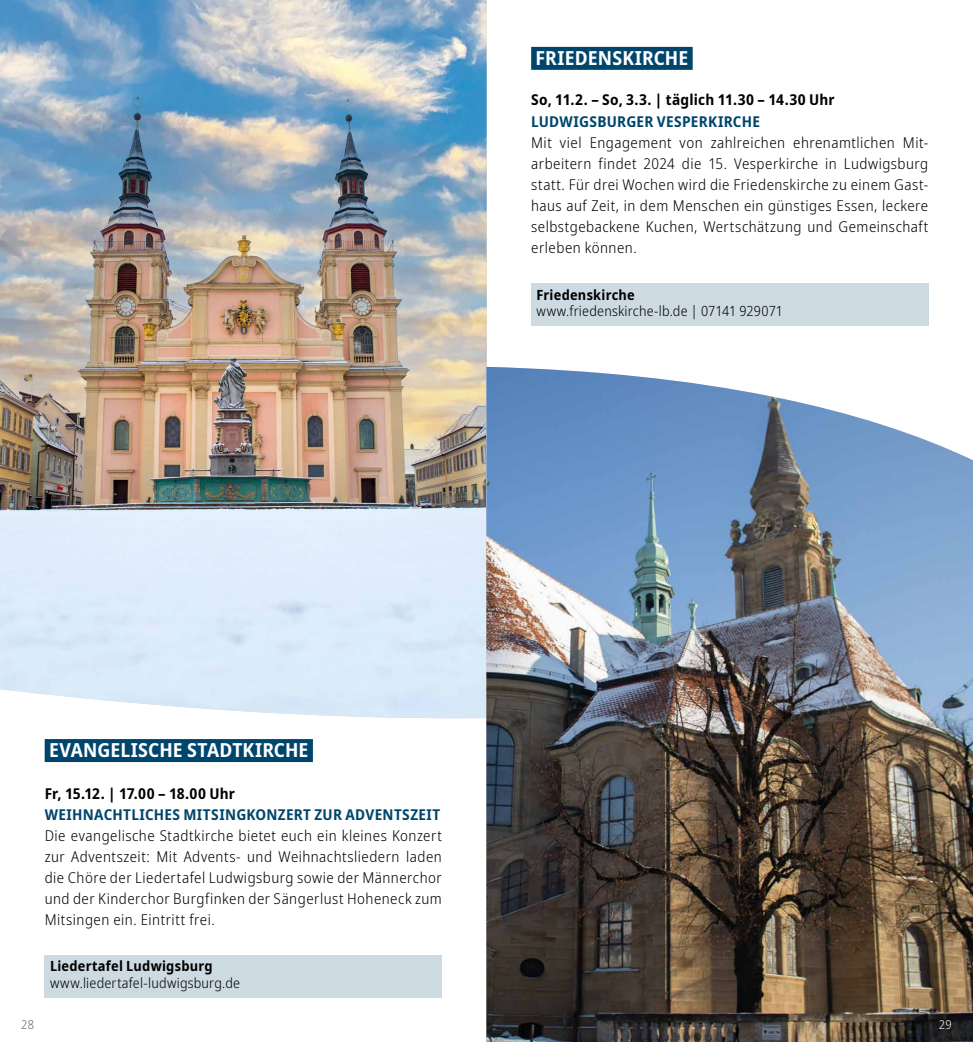
<style>
.page{position:relative;width:973px;height:1042px;background:#fff}
.page>*{position:absolute;margin:0;border:0;box-sizing:border-box;transform-origin:0 0}
.t1{font:700 semi-condensed 19.25px "Noto Sans";letter-spacing:.01em;color:#fff}
.t2{font:300 semi-condensed 14.88px/21px "Noto Sans";letter-spacing:.03em;color:#000;text-align:justify}
.t3{font:700 semi-condensed 14.88px "Noto Sans";letter-spacing:.02em;color:#00456c}
.t4{font:700 semi-condensed 14.88px "Noto Sans";letter-spacing:.01em;color:#000}
.t5{font:300 semi-condensed 14px "Noto Sans";letter-spacing:.015em;color:#000}
.t6{font:700 semi-condensed 14px "Noto Sans";letter-spacing:.02em;color:#000}
.t7{font:300 semi-condensed 12.25px "Noto Sans";color:#646363}
.t8{font:300 semi-condensed 12.25px "Noto Sans";color:#fff}
</style>
<div class="page">
<img style="left:0;top:0;width:486px;height:719px">
<div style="left:45px;top:955px;width:396px;height:42px;background:#cddae2"></div>
<div style="left:531px;top:284px;width:397px;height:42px;background:#cddae2"></div>
<div style="left:45px;top:739px;width:268px;height:23px;background:#00456c"></div>
<div style="left:531px;top:47px;width:161px;height:23px;background:#00456c"></div>
<img style="left:486px;top:367px;width:486px;height:675px">
<p class="t1" style="left:535px;top:44px;width:154px">FRIEDENSKIRCHE</p>
<p class="t4" style="left:531px;top:89px;width:305px">So, 11.2. – So, 3.3. | täglich 11.30 – 14.30 Uhr</p>
<p class="t3" style="left:531px;top:110px;width:230px">LUDWIGSBURGER VESPERKIRCHE</p>
<p class="t2" style="left:531px;top:132px;width:398px">Mit viel Engagement von zahlreichen ehrenamtlichen Mit‑ arbeitern findet 2024 die 15. Vesperkirche in Ludwigsburg statt. Für drei Wochen wird die Friedenskirche zu einem Gast‑ haus auf Zeit, in dem Menschen ein günstiges Essen, leckere selbstgebackene Kuchen, Wertschätzung und Gemeinschaft erleben können.</p>
<p class="t6" style="left:536px;top:284px;width:100px">Friedenskirche</p>
<p class="t5" style="left:536px;top:301px;width:248px">www.friedenskirche-lb.de | 07141 929071</p>
<p class="t1" style="left:49px;top:736px;width:261px">EVANGELISCHE STADTKIRCHE</p>
<p class="t4" style="left:45px;top:782px;width:192px">Fr, 15.12. | 17.00 – 18.00 Uhr</p>
<p class="t3" style="left:45px;top:803px;width:397px">WEIHNACHTLICHES MITSINGKONZERT ZUR ADVENTSZEIT</p>
<p class="t2" style="left:45px;top:825px;width:398px">Die evangelische Stadtkirche bietet euch ein kleines Konzert zur Adventszeit: Mit Advents- und Weihnachtsliedern laden die Chöre der Liedertafel Ludwigsburg sowie der Männerchor und der Kinderchor Burgfinken der Sängerlust Hoheneck zum Mitsingen ein. Eintritt frei.</p>
<p class="t6" style="left:50px;top:956px;width:164px">Liedertafel Ludwigsburg</p>
<p class="t5" style="left:50px;top:973px;width:192px">www.liedertafel-ludwigsburg.de</p>
<p class="t7" style="left:21px;top:1016px;width:14px">28</p>
<p class="t8" style="left:938px;top:1016px;width:14px">29</p>
</div>
